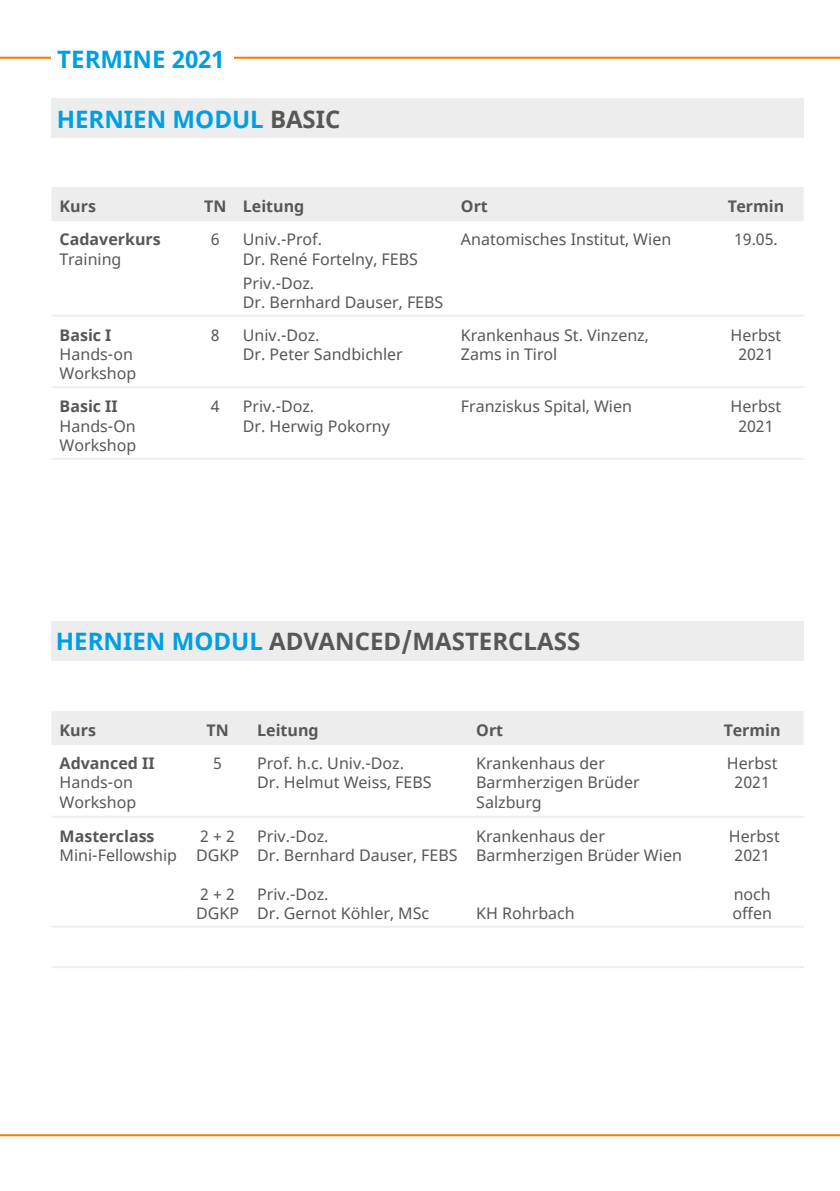
<style>
.page{position:relative;width:840px;height:1191px;background:#fff}
.page>*{position:absolute;margin:0;border:0;box-sizing:border-box;transform-origin:0 0}
.t1{font:700 24px "Noto Sans";color:#575756}
.t2{font:700 24px "Noto Sans";color:#009fe3}
.t3{font:16px/19.2px "Noto Sans";color:#575756}
.t4{font:700 16px/19.2px "Noto Sans";color:#575756}
.s1{color:#575756}
.s2{font-weight:400}
.s3{font-weight:700}
.s4{color:#009fe3}
</style>
<div class="page">
<div style="left:51px;top:621px;width:752px;height:39px;background:#ededed"></div>
<div style="left:51px;top:98px;width:751px;height:39px;background:#ededed"></div>
<hr style="left:0;top:57px;width:839px;height:2px;background:#ef7d00">
<hr style="left:0;top:1134px;width:839px;height:2px;background:#ef7d00">
<div style="left:51px;top:42px;width:182px;height:31px;background:#fff"></div>
<div style="left:52px;top:187px;width:751px;height:34px;background:#ededed"></div>
<hr style="left:52px;top:315px;width:144px;height:2px;background:#ededed">
<hr style="left:196px;top:315px;width:39px;height:2px;background:#ededed">
<hr style="left:235px;top:315px;width:217px;height:2px;background:#ededed">
<hr style="left:452px;top:315px;width:256px;height:2px;background:#ededed">
<hr style="left:708px;top:315px;width:95px;height:2px;background:#ededed">
<hr style="left:52px;top:386px;width:144px;height:2px;background:#ededed">
<hr style="left:196px;top:386px;width:39px;height:2px;background:#ededed">
<hr style="left:235px;top:386px;width:217px;height:2px;background:#ededed">
<hr style="left:452px;top:386px;width:256px;height:2px;background:#ededed">
<hr style="left:708px;top:386px;width:95px;height:2px;background:#ededed">
<hr style="left:52px;top:458px;width:144px;height:2px;background:#ededed">
<hr style="left:196px;top:458px;width:39px;height:2px;background:#ededed">
<hr style="left:235px;top:458px;width:217px;height:2px;background:#ededed">
<hr style="left:452px;top:458px;width:256px;height:2px;background:#ededed">
<hr style="left:708px;top:458px;width:95px;height:2px;background:#ededed">
<div style="left:52px;top:711px;width:751px;height:34px;background:#ededed"></div>
<hr style="left:52px;top:815px;width:134px;height:2px;background:#ededed">
<hr style="left:186px;top:815px;width:63px;height:2px;background:#ededed">
<hr style="left:249px;top:815px;width:219px;height:2px;background:#ededed">
<hr style="left:468px;top:815px;width:232px;height:2px;background:#ededed">
<hr style="left:700px;top:815px;width:103px;height:2px;background:#ededed">
<hr style="left:52px;top:925px;width:134px;height:2px;background:#ededed">
<hr style="left:186px;top:925px;width:63px;height:2px;background:#ededed">
<hr style="left:249px;top:925px;width:219px;height:2px;background:#ededed">
<hr style="left:468px;top:925px;width:232px;height:2px;background:#ededed">
<hr style="left:700px;top:925px;width:103px;height:2px;background:#ededed">
<hr style="left:52px;top:966px;width:134px;height:2px;background:#ededed">
<hr style="left:186px;top:966px;width:63px;height:2px;background:#ededed">
<hr style="left:249px;top:966px;width:219px;height:2px;background:#ededed">
<hr style="left:468px;top:966px;width:232px;height:2px;background:#ededed">
<hr style="left:700px;top:966px;width:103px;height:2px;background:#ededed">
<p class="t2" style="left:57px;top:42px;width:169px">TERMINE 2021</p>
<p class="t2" style="left:57px;top:102px;width:285px">HERNIEN MODUL <span class="s1">BASIC</span></p>
<p class="t4" style="left:60px;top:197px;width:38px">Kurs</p>
<p class="t4" style="left:204px;top:197px;width:24px">TN</p>
<p class="t4" style="left:243px;top:197px;width:63px">Leitung</p>
<p class="t4" style="left:460px;top:197px;width:28px">Ort</p>
<p class="t4" style="left:727px;top:197px;width:58px">Termin</p>
<p class="t4" style="left:60px;top:230px;width:103px">Cadaverkurs<br><span class="s2">Training</span></p>
<p class="t3" style="left:211px;top:230px;width:10px">6</p>
<p class="t3" style="left:243px;top:230px;width:81px">Univ.-Prof.</p>
<p class="t3" style="left:460px;top:230px;width:212px">Anatomisches Institut, Wien</p>
<p class="t3" style="left:733px;top:230px;width:45px">19.05.</p>
<p class="t3" style="left:243px;top:247px;width:176px;line-height:24px">Dr. René Fortelny, FEBS<br>Priv.-Doz.</p>
<p class="t3" style="left:243px;top:293px;width:202px">Dr. Bernhard Dauser, FEBS</p>
<p class="t3" style="left:60px;top:326px;width:78px"><span class="s3">Basic I<br></span>Hands-on<br>Workshop</p>
<p class="t3" style="left:211px;top:326px;width:10px">8</p>
<p class="t3" style="left:243px;top:326px;width:161px">Univ.-Doz.<br>Dr. Peter Sandbichler</p>
<p class="t3" style="left:460px;top:326px;width:189px">Krankenhaus St. Vinzenz,<br>Zams in Tirol</p>
<p class="t3" style="left:730px;top:326px;width:52px;text-align:center">Herbst<br>2021</p>
<p class="t3" style="left:60px;top:397px;width:78px"><span class="s3">Basic II<br></span>Hands-On<br>Workshop</p>
<p class="t3" style="left:211px;top:397px;width:10px">4</p>
<p class="t3" style="left:243px;top:397px;width:149px">Priv.-Doz.<br>Dr. Herwig Pokorny</p>
<p class="t3" style="left:460px;top:397px;width:172px">Franziskus Spital, Wien</p>
<p class="t3" style="left:730px;top:397px;width:52px;text-align:center">Herbst<br>2021</p>
<p class="t1" style="left:56px;top:624px;width:525px"><span class="s4">HERNIEN MODUL</span> ADVANCED/MASTERCLASS</p>
<p class="t4" style="left:60px;top:721px;width:38px">Kurs</p>
<p class="t4" style="left:206px;top:721px;width:24px">TN</p>
<p class="t4" style="left:257px;top:721px;width:63px">Leitung</p>
<p class="t4" style="left:476px;top:721px;width:28px">Ort</p>
<p class="t4" style="left:723px;top:721px;width:58px">Termin</p>
<p class="t3" style="left:60px;top:754px;width:96px"><span class="s3">Advanced II<br></span>Hands-on<br>Workshop</p>
<p class="t3" style="left:213px;top:754px;width:10px">5</p>
<p class="t3" style="left:257px;top:754px;width:176px">Prof. h.c. Univ.-Doz.<br>Dr. Helmut Weiss, FEBS</p>
<p class="t3" style="left:476px;top:754px;width:165px">Krankenhaus der<br>Barmherzigen Brüder<br>Salzburg</p>
<p class="t3" style="left:726px;top:754px;width:52px;text-align:center">Herbst<br>2021</p>
<p class="t3" style="left:60px;top:827px;width:119px"><span class="s3">Masterclass<br></span>Mini-Fellowship</p>
<p class="t3" style="left:196px;top:827px;width:44px">2 + 2<br>DGKP</p>
<p class="t3" style="left:196px;top:884px;width:44px">2 + 2<br>DGKP</p>
<p class="t3" style="left:476px;top:827px;width:207px">Krankenhaus der<br>Barmherzigen Brüder Wien</p>
<p class="t3" style="left:728px;top:827px;width:52px;text-align:center">Herbst<br>2021</p>
<p class="t3" style="left:732px;top:884px;width:41px">noch offen</p>
<p class="t3" style="left:257px;top:827px;width:202px">Priv.-Doz.<br>Dr. Bernhard Dauser, FEBS</p>
<p class="t3" style="left:257px;top:884px;width:173px">Priv.-Doz.<br>Dr. Gernot Köhler, MSc</p>
<p class="t3" style="left:476px;top:904px;width:100px">KH Rohrbach</p>
</div>
